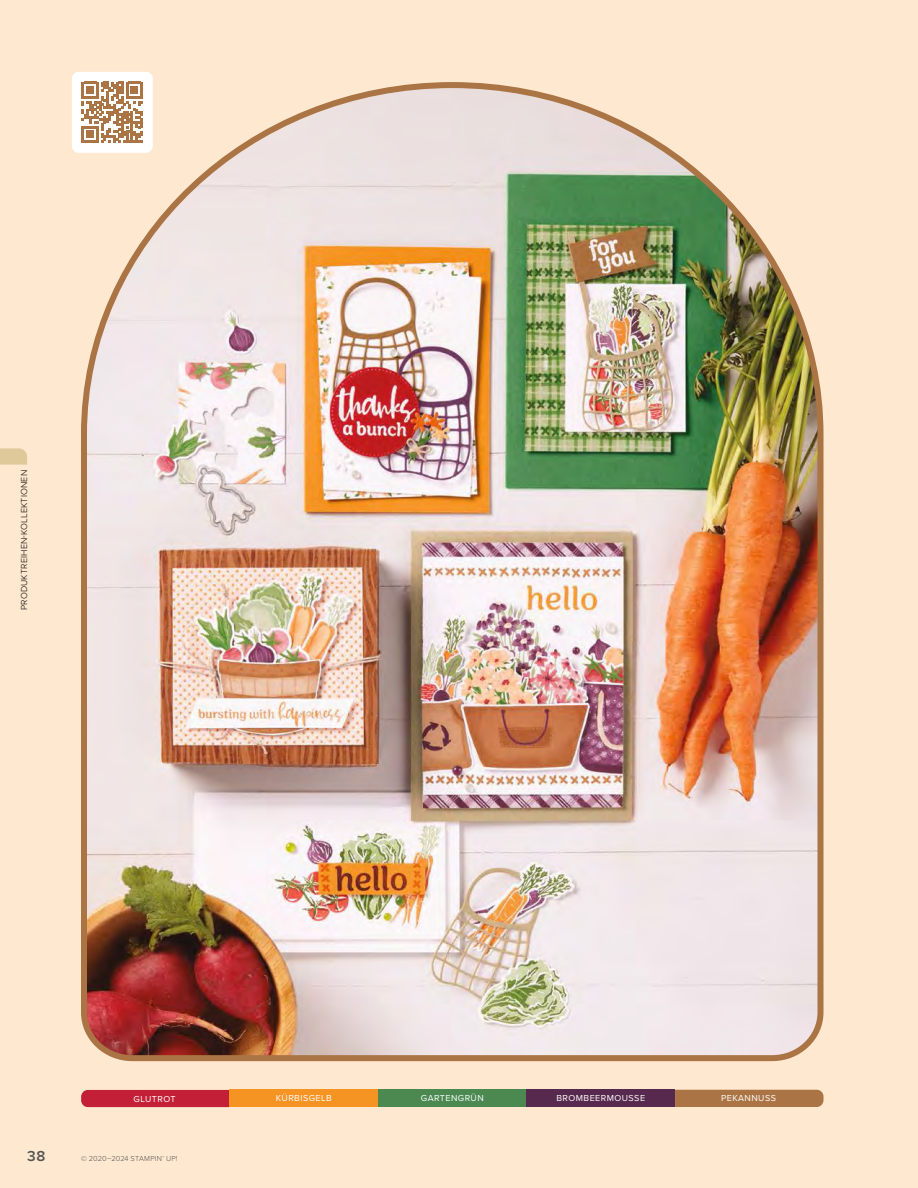
<style>
.page{position:relative;width:918px;height:1188px;background:#ffe8d0}
.page>*{position:absolute;margin:0;border:0;box-sizing:border-box;transform-origin:0 0}
.t1{font:600 15px "Proxima Nova";color:#525453}
.t2{font:9px "Proxima Nova";letter-spacing:.05em;color:#fff}
.t3{font:300 9px "Proxima Nova";letter-spacing:.02em;color:#000}
.t4{font:300 7.5px "Proxima Nova";letter-spacing:.01em;color:#525453}
</style>
<div class="page">
<img style="left:81px;top:82px;width:743px;height:980px">
<div style="left:81px;top:1090px;width:149px;height:17px;background:#c31f37"></div>
<div style="left:230px;top:1090px;width:148px;height:17px;background:#f59323"></div>
<div style="left:378px;top:1090px;width:149px;height:17px;background:#4b8950"></div>
<div style="left:527px;top:1090px;width:148px;height:17px;background:#58294e"></div>
<div style="left:675px;top:1090px;width:149px;height:17px;background:#ab7444"></div>
<div style="left:72px;top:72px;width:81px;height:81px;background:#fff;border-radius:7px"></div>
<svg style="left:82px;top:82px;width:61px;height:61px"></svg>
<svg style="left:0;top:448px;width:27px;height:17px"></svg>
<p class="t3" style="left:17px;top:610px;width:142px;rotate:-90deg">PRODUKTREIHEN-KOLLEKTIONEN</p>
<p class="t2" style="left:134px;top:1092px;width:44px">GLUTROT</p>
<p class="t2" style="left:276px;top:1091px;width:58px">KÜRBISGELB</p>
<p class="t2" style="left:421px;top:1091px;width:64px">GARTENGRÜN</p>
<p class="t2" style="left:556px;top:1091px;width:90px">BROMBEERMOUSSE</p>
<p class="t2" style="left:721px;top:1092px;width:56px">PEKANNUSS</p>
<h1 class="t1" style="left:27px;top:1145px;width:20px">38</h1>
<p class="t4" style="left:81px;top:1153px;width:98px">© 2020–2024 STAMPIN’ UP!</p>
</div>
